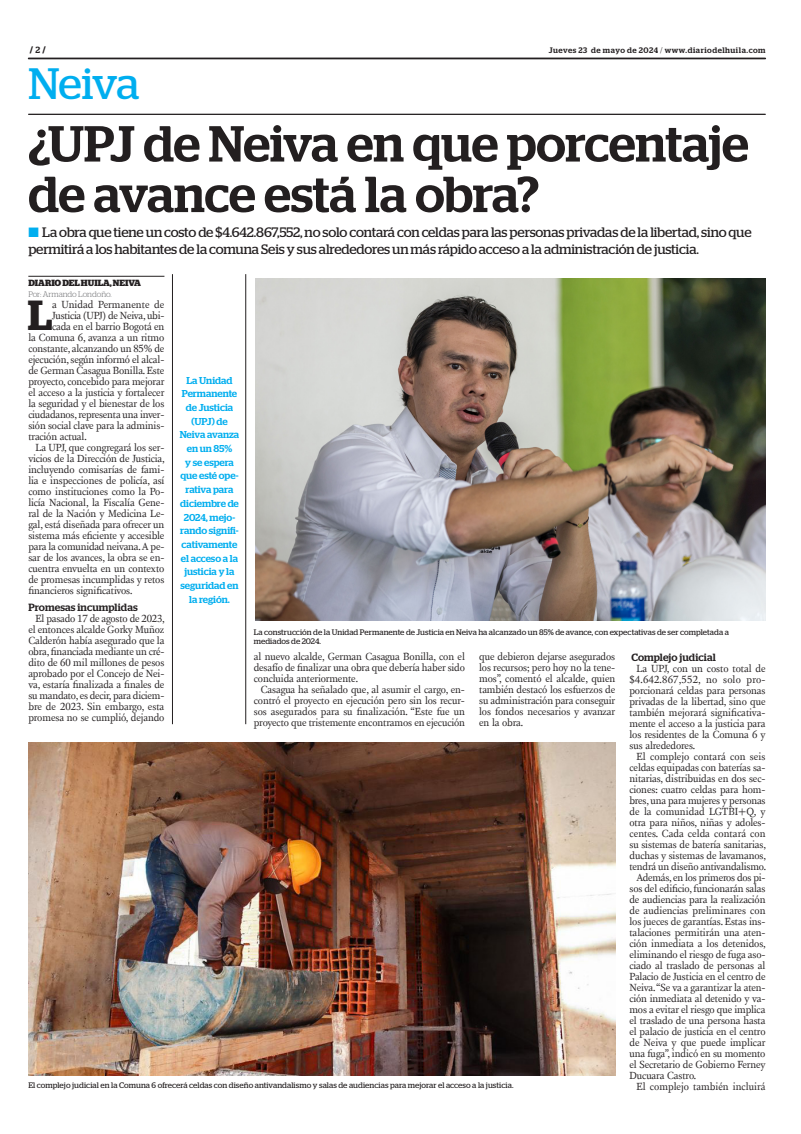
<style>
.page{position:relative;width:801px;height:1134px;background:#fff}
.page>*{position:absolute;margin:0;border:0;box-sizing:border-box;transform-origin:0 0}
.TITULO{font:500 50.5px/50.5px "Stag";letter-spacing:-.005em;color:#231f20}
.t1{font:43.9px "Stag";letter-spacing:-.025em;color:#00aeef}
.TEXTO_UNO{font:600 42px "Stag";color:#231f20}
.SUMARIO{font:13.7px/16.5px "Stag";letter-spacing:-.01em;color:#231f20}
.TEXTO{font:10.6px/11px "New Fournier BP";letter-spacing:-.01em;color:#231f20;text-align:justify}
.TEXTO_UNO-2{font:10.6px "New Fournier BP";letter-spacing:-.015em;color:#231f20}
.TEXTO_UNO-3{font:10.6px "New Fournier BP";letter-spacing:.005em;color:#231f20}
.INTERTITULO{font:500 10.5px "Stag";letter-spacing:.01em;color:#231f20}
.DESTACADO_AZUL{font:500 10px/13.7px "Stag";color:#00aeef;text-align:center}
.CREDITO_1{font:700 9px "Stag";color:#231f20}
.PIE_DE_FOTO{font:8px/9px "Stag";letter-spacing:.01em;color:#231f20}
.t2{font:500 8px "Stag";letter-spacing:.06em;color:#231f20}
.CREDITO_2{font:300 8px "Stag";letter-spacing:-.005em;color:#6c6d70}
.s1{font-weight:500}
.s2{font-weight:300}
.s3{color:#00aeef}
</style>
<div class="page">
<svg style="left:28px;top:58px;width:737px;height:1px"></svg>
<hr style="left:28px;top:114px;width:737px;height:1px;background:#231f20">
<img style="left:255px;top:279px;width:510px;height:341px">
<img style="left:28px;top:742px;width:587px;height:333px">
<hr style="left:28px;top:276px;width:136px;height:1px;background:#231f20">
<hr style="left:172px;top:274px;width:1px;height:450px;background:#231f20">
<hr style="left:245px;top:274px;width:1px;height:450px;background:#231f20">
<p class="CREDITO_1" style="left:30px;top:45px;width:17px">/ <span class="s1">2</span> /</p>
<p class="t2" style="left:549px;top:45px;width:218px">Jueves 23 de mayo de 2024 <span class="s2">/</span> www.diariodelhuila.com</p>
<p class="t1" style="left:28px;top:58px;width:113px">Neiva</p>
<p class="TITULO" style="left:28px;top:118px;width:722px">¿UPJ de Neiva en que porcentaje de avance está la obra?</p>
<p class="SUMARIO" style="left:28px;top:224px;width:725px"><span class="s3">■</span> La obra que tiene un costo de $4.642.867,552, no solo contará con celdas para las personas privadas de la libertad, sino que permitirá a los habitantes de la comuna Seis y sus alrededores un más rápido acceso a la administración de justicia.</p>
<p class="CREDITO_1" style="left:28px;top:278px;width:114px">DIARIO DEL HUILA, NEIVA</p>
<p class="CREDITO_2" style="left:28px;top:290px;width:85px">Por: Armando Londoño.</p>
<p class="TEXTO_UNO" style="left:28px;top:291px;width:26px">L</p>
<p class="TEXTO_UNO-3" style="left:52px;top:298px;width:114px">a Unidad Permanente de</p>
<p class="TEXTO_UNO-2" style="left:52px;top:309px;width:114px">Justicia (UPJ) de Neiva, ubi-</p>
<p class="TEXTO_UNO-2" style="left:52px;top:320px;width:114px">cada en el barrio Bogotá en</p>
<p class="TEXTO_UNO-2" style="left:28px;top:331px;width:138px">la Comuna 6, avanza a un ritmo</p>
<p class="TEXTO_UNO-2" style="left:28px;top:342px;width:138px">constante, alcanzando un 85% de</p>
<p class="TEXTO_UNO-2" style="left:28px;top:353px;width:138px">ejecución, según informó el alcal-</p>
<p class="TEXTO_UNO-2" style="left:28px;top:364px;width:138px">de German Casagua Bonilla. Este</p>
<p class="TEXTO_UNO-2" style="left:28px;top:375px;width:138px">proyecto, concebido para mejorar</p>
<p class="TEXTO_UNO-2" style="left:28px;top:386px;width:138px">el acceso a la justicia y fortalecer</p>
<p class="TEXTO_UNO-2" style="left:28px;top:397px;width:138px">la seguridad y el bienestar de los</p>
<p class="TEXTO_UNO-2" style="left:28px;top:408px;width:138px">ciudadanos, representa una inver-</p>
<p class="TEXTO_UNO-2" style="left:28px;top:419px;width:138px">sión social clave para la adminis-</p>
<p class="TEXTO_UNO-2" style="left:28px;top:430px;width:60px">tración actual.</p>
<p class="TEXTO" style="left:28px;top:442px;width:138px;text-indent:7px">La UPJ, que congregará los ser&shy;vicios de la Dirección de Justicia, incluyendo comisarías de fami&shy;lia e inspecciones de policía, así como instituciones como la Po&shy;licía Nacional, la Fiscalía Gene&shy;ral de la Nación y Medicina Le&shy;gal, está diseñada para ofrecer un sistema más eficiente y accesible para la comunidad neivana. A pe&shy;sar de los avances, la obra se en&shy;cuentra envuelta en un contexto de promesas incumplidas y retos financieros significativos.</p>
<p class="INTERTITULO" style="left:28px;top:601px;width:111px">Promesas incumplidas</p>
<p class="TEXTO" style="left:28px;top:613px;width:138px;text-indent:7px">El pasado 17 de agosto de 2023, el entonces alcalde Gorky Muñoz Calderón había asegurado que la obra, financiada mediante un cré&shy;dito de 60 mil millones de pesos aprobado por el Concejo de Nei&shy;va, estaría finalizada a finales de su mandato, es decir, para diciem&shy;bre de 2023. Sin embargo, esta promesa no se cumplió, dejando</p>
<p class="DESTACADO_AZUL" style="left:180px;top:373px;width:61px">La Unidad<br>Permanente de Justicia (UPJ) de<br>Neiva avanza en un 85%<br>y se espera que esté ope&shy;rativa para diciembre de<br>2024, mejo&shy;rando signifi&shy;cativamente el acceso a la justicia y la seguridad en la región.</p>
<p class="PIE_DE_FOTO" style="left:254px;top:627px;width:477px">La construcción de la Unidad Permanente de Justicia en Neiva ha alcanzado un 85% de avance, con expectativas de ser completada a mediados de 2024.</p>
<p class="TEXTO" style="left:254px;top:651px;width:213px">al nuevo alcalde, German Casagua Bonilla, con el desafío de finalizar una obra que debería haber sido concluida anteriormente.</p>
<p class="TEXTO" style="left:254px;top:684px;width:213px;text-indent:7px">Casagua ha señalado que, al asumir el cargo, en&shy;contró el proyecto en ejecución pero sin los recur&shy;sos asegurados para su finalización. “Este fue un proyecto que tristemente encontramos en ejecución</p>
<p class="TEXTO" style="left:479px;top:651px;width:138px">que debieron dejarse asegurados los recursos; pero hoy no la tene&shy;mos”, comentó el alcalde, quien también destacó los esfuerzos de su administración para conseguir los fondos necesarios y avanzar en la obra.</p>
<p class="INTERTITULO" style="left:631px;top:651px;width:86px">Complejo judicial</p>
<p class="TEXTO" style="left:629px;top:662px;width:138px;text-indent:7px">La UPJ, con un costo total de $4.642.867,552, no solo pro&shy;porcionará celdas para personas privadas de la libertad, sino que también mejorará significativa&shy;mente el acceso a la justicia para los residentes de la Comuna 6 y sus alrededores.</p>
<p class="TEXTO" style="left:629px;top:750px;width:138px;text-indent:7px">El complejo contará con seis celdas equipadas con baterías sa&shy;nitarias, distribuidas en dos sec&shy;ciones: cuatro celdas para hom&shy;bres, una para mujeres y personas de la comunidad LGTBI+Q, y otra para niños, niñas y adoles&shy;centes. Cada celda contará con su sistemas de batería sanitarias, duchas y sistemas de lavamanos, tendrá un diseño antivandalismo.</p>
<p class="TEXTO" style="left:629px;top:871px;width:138px;text-indent:7px">Además, en los primeros dos pi&shy;sos del edificio, funcionarán salas de audiencias para la realización de audiencias preliminares con los jueces de garantías. Estas ins&shy;talaciones permitirán una aten&shy;ción inmediata a los detenidos, eliminando el riesgo de fuga aso&shy;ciado al traslado de personas al Palacio de Justicia en el centro de Neiva. “Se va a garantizar la aten&shy;ción inmediata al detenido y va&shy;mos a evitar el riesgo que implica el traslado de una persona hasta el palacio de justicia en el centro de Neiva y que puede implicar una fuga”, indicó en su momento el Secretario de Gobierno Ferney Ducuara Castro.</p>
<p class="TEXTO" style="left:636px;top:1080px;width:130px">El complejo también incluirá</p>
<p class="PIE_DE_FOTO" style="left:28px;top:1080px;width:486px">El complejo judicial en la Comuna 6 ofrecerá celdas con diseño antivandalismo y salas de audiencias para mejorar el acceso a la justicia.</p>
</div>
